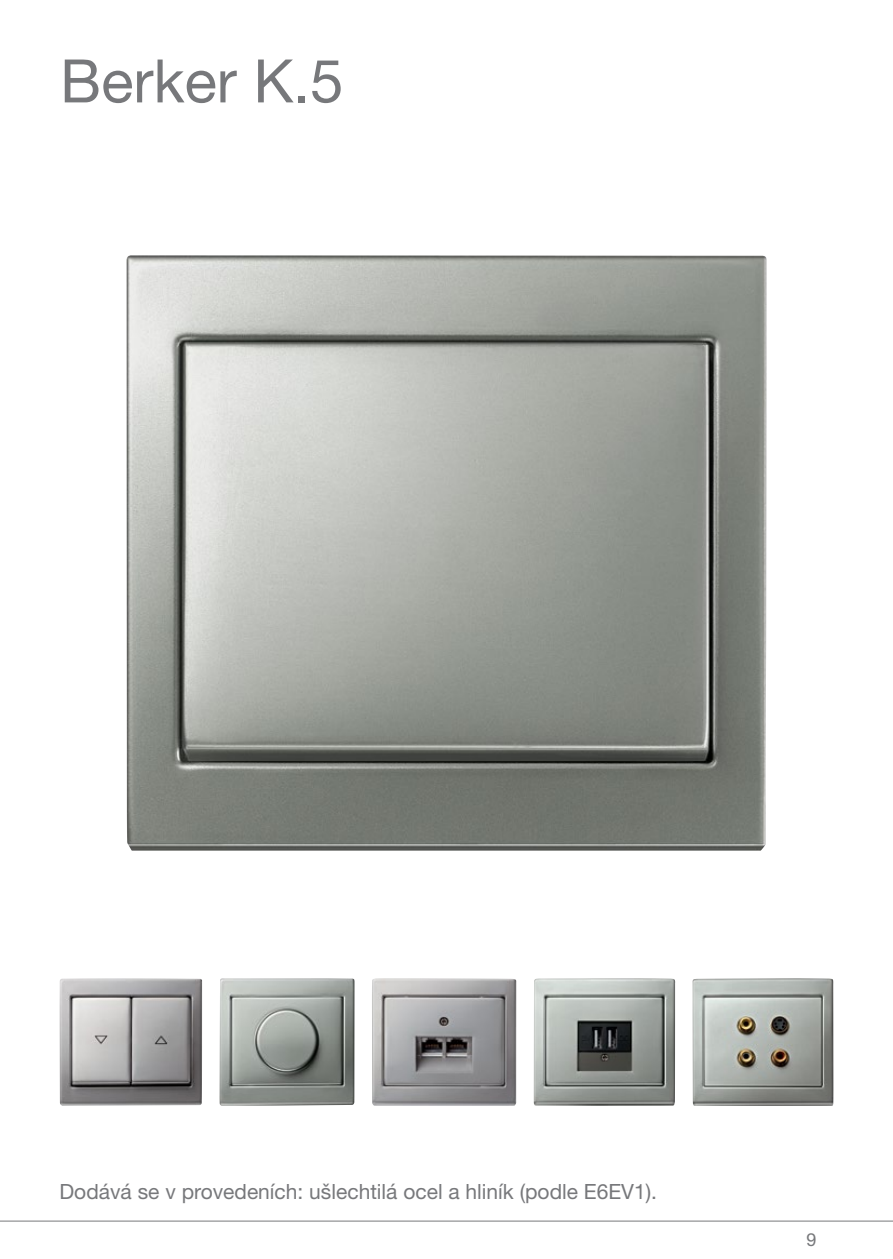
<style>
.page{position:relative;width:893px;height:1259px;background:#fff}
.page>*{position:absolute;margin:0;border:0;box-sizing:border-box;transform-origin:0 0}
.Titel_Hel55_20_21{font:60px "Helvetica Neue LT Pro";color:#77787b}
.captions_7_8_nl{font:21px "Helvetica Neue LT Pro";color:#77787b}
.t1{font:18px "Helvetica Neue LT Pro";color:#77787b}
</style>
<div class="page">
<svg style="left:0;top:1220px;width:893px;height:2px"></svg>
<img style="left:127px;top:255px;width:639px;height:595px">
<img style="left:60px;top:978px;width:142px;height:128px">
<img style="left:372px;top:978px;width:144px;height:128px">
<img style="left:534px;top:978px;width:141px;height:128px">
<img style="left:692px;top:978px;width:141px;height:128px">
<img style="left:219px;top:978px;width:136px;height:128px">
<p class="Titel_Hel55_20_21" style="left:60px;top:45px;width:285px">Berker K.5</p>
<p class="captions_7_8_nl" style="left:60px;top:1179px;width:599px">Dodává se v provedeních: ušlechtilá ocel a hliník (podle E6EV1).</p>
<p class="t1" style="left:806px;top:1229px;width:12px">9</p>
</div>
